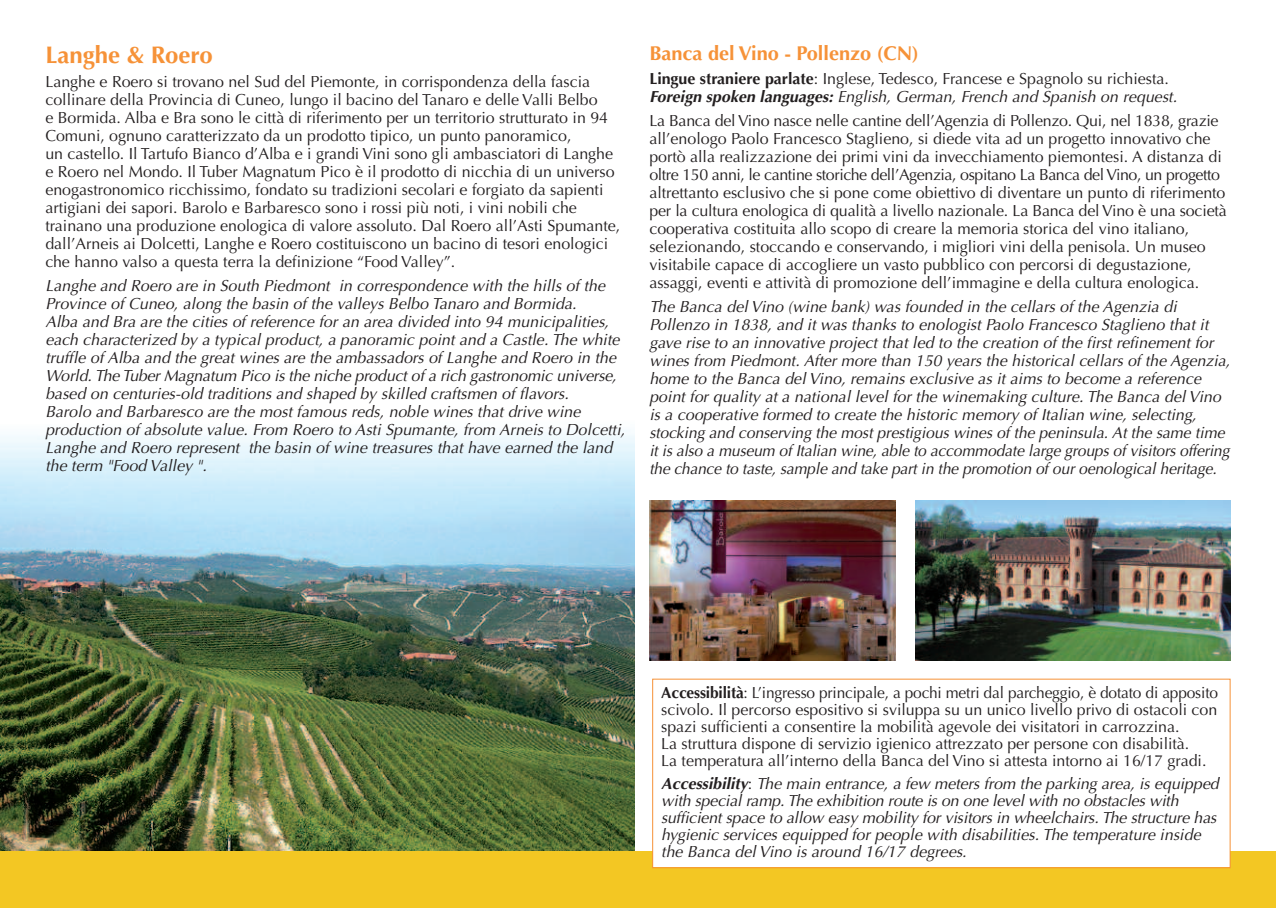
<style>
.page{position:relative;width:1276px;height:908px;background:#fff}
.page>*{position:absolute;margin:0;border:0;box-sizing:border-box;transform-origin:0 0}
.t1{font:700 24px "Optima";color:#f69238}
.t2{font:700 20px "Optima";color:#f69238}
.t3{font:16px/18px "Optima";color:#231f20}
.t4{font:italic 16px/18px "Optima";color:#231f20}
.s1{font-weight:700}
.s2{font-weight:700;font-style:italic}
.s3{font-style:italic}
.s4{font-style:normal}
</style>
<div class="page">
<img style="left:0;top:430px;width:635px;height:420px">
<div style="left:0;top:850px;width:1276px;height:57px;background:#f3c723"></div>
<div style="left:653px;top:679px;width:576px;height:187px;background:#fff"></div>
<img style="left:916px;top:500px;width:314px;height:160px">
<img style="left:649px;top:500px;width:247px;height:160px">
<h1 class="t1" style="left:45px;top:45px;width:169px">Langhe &amp; Roero</h1>
<p class="t3" style="left:45px;top:74px;width:576px">Langhe e Roero si trovano nel Sud del Piemonte, in corrispondenza della fascia collinare della Provincia di Cuneo, lungo il bacino del Tanaro e delle Valli Belbo<br>e Bormida. Alba e Bra sono le città di riferimento per un territorio strutturato in 94<br>Comuni, ognuno caratterizzato da un prodotto tipico, un punto panoramico,<br>un castello. Il Tartufo Bianco d’Alba e i grandi Vini sono gli ambasciatori di Langhe e Roero nel Mondo. Il Tuber Magnatum Pico è il prodotto di nicchia di un universo enogastronomico ricchissimo, fondato su tradizioni secolari e forgiato da sapienti artigiani dei sapori. Barolo e Barbaresco sono i rossi più noti, i vini nobili che trainano una produzione enologica di valore assoluto. Dal Roero all’Asti Spumante, dall’Arneis ai Dolcetti, Langhe e Roero costituiscono un bacino di tesori enologici che hanno valso a questa terra la definizione “Food Valley”.</p>
<p class="t4" style="left:45px;top:278px;width:581px">Langhe and Roero are in South Piedmont in correspondence with the hills of the Province of Cuneo, along the basin of the valleys Belbo Tanaro and Bormida.<br>Alba and Bra are the cities of reference for an area divided into 94 municipalities, each characterized by a typical product, a panoramic point and a Castle. The white truffle of Alba and the great wines are the ambassadors of Langhe and Roero in the World. The Tuber Magnatum Pico is the niche product of a rich gastronomic universe, based on centuries-old traditions and shaped by skilled craftsmen of flavors.<br>Barolo and Barbaresco are the most famous reds, noble wines that drive wine production of absolute value. From Roero to Asti Spumante, from Arneis to Dolcetti, Langhe and Roero represent the basin of wine treasures that have earned the land the term "Food Valley ".</p>
<p class="t2" style="left:649px;top:45px;width:271px">Banca del Vino - Pollenzo (CN)</p>
<p class="t3" style="left:649px;top:71px;width:529px"><span class="s1">Lingue straniere parlate</span>: Inglese, Tedesco, Francese e Spagnolo su richiesta.<br><span class="s2">Foreign spoken languages:</span> <span class="s3">English, German, French and Spanish on request.</span></p>
<p class="t3" style="left:649px;top:113px;width:579px">La Banca del Vino nasce nelle cantine dell’Agenzia di Pollenzo. Qui, nel 1838, grazie all’enologo Paolo Francesco Staglieno, si diede vita ad un progetto innovativo che portò alla realizzazione dei primi vini da invecchiamento piemontesi. A distanza di oltre 150 anni, le cantine storiche dell’Agenzia, ospitano La Banca del Vino, un progetto altrettanto esclusivo che si pone come obiettivo di diventare un punto di riferimento per la cultura enologica di qualità a livello nazionale. La Banca del Vino è una società cooperativa costituita allo scopo di creare la memoria storica del vino italiano, selezionando, stoccando e conservando, i migliori vini della penisola. Un museo visitabile capace di accogliere un vasto pubblico con percorsi di degustazione, assaggi, eventi e attività di promozione dell’immagine e della cultura enologica.</p>
<p class="t4" style="left:649px;top:299px;width:582px">The Banca del Vino (wine bank) was founded in the cellars of the Agenzia di Pollenzo in 1838, and it was thanks to enologist Paolo Francesco Staglieno that it gave rise to an innovative project that led to the creation of the first refinement for wines from Piedmont. After more than 150 years the historical cellars of the Agenzia, home to the Banca del Vino, remains exclusive as it aims to become a reference point for quality at a national level for the winemaking culture. The Banca del Vino is a cooperative formed to create the historic memory of Italian wine, selecting, stocking and conserving the most prestigious wines of the peninsula. At the same time it is also a museum of Italian wine, able to accommodate large groups of visitors offering the chance to taste, sample and take part in the promotion of our oenological heritage.</p>
<p class="t3" style="left:661px;top:685px;width:558px;line-height:17px"><span class="s1">Accessibilità</span>: L’ingresso principale, a pochi metri dal parcheggio, è dotato di apposito scivolo. Il percorso espositivo si sviluppa su un unico livello privo di ostacoli con spazi sufficienti a consentire la mobilità agevole dei visitatori in carrozzina.<br>La struttura dispone di servizio igienico attrezzato per persone con disabilità.<br>La temperatura all’interno della Banca del Vino si attesta intorno ai 16/17 gradi.</p>
<p class="t4" style="left:661px;top:776px;width:559px;line-height:17px"><span class="s1">Accessibility</span><span class="s4">:</span> The main entrance, a few meters from the parking area, is equipped with special ramp. The exhibition route is on one level with no obstacles with sufficient space to allow easy mobility for visitors in wheelchairs. The structure has hygienic services equipped for people with disabilities. The temperature inside the Banca del Vino is around 16/17 degrees.</p>
</div>
